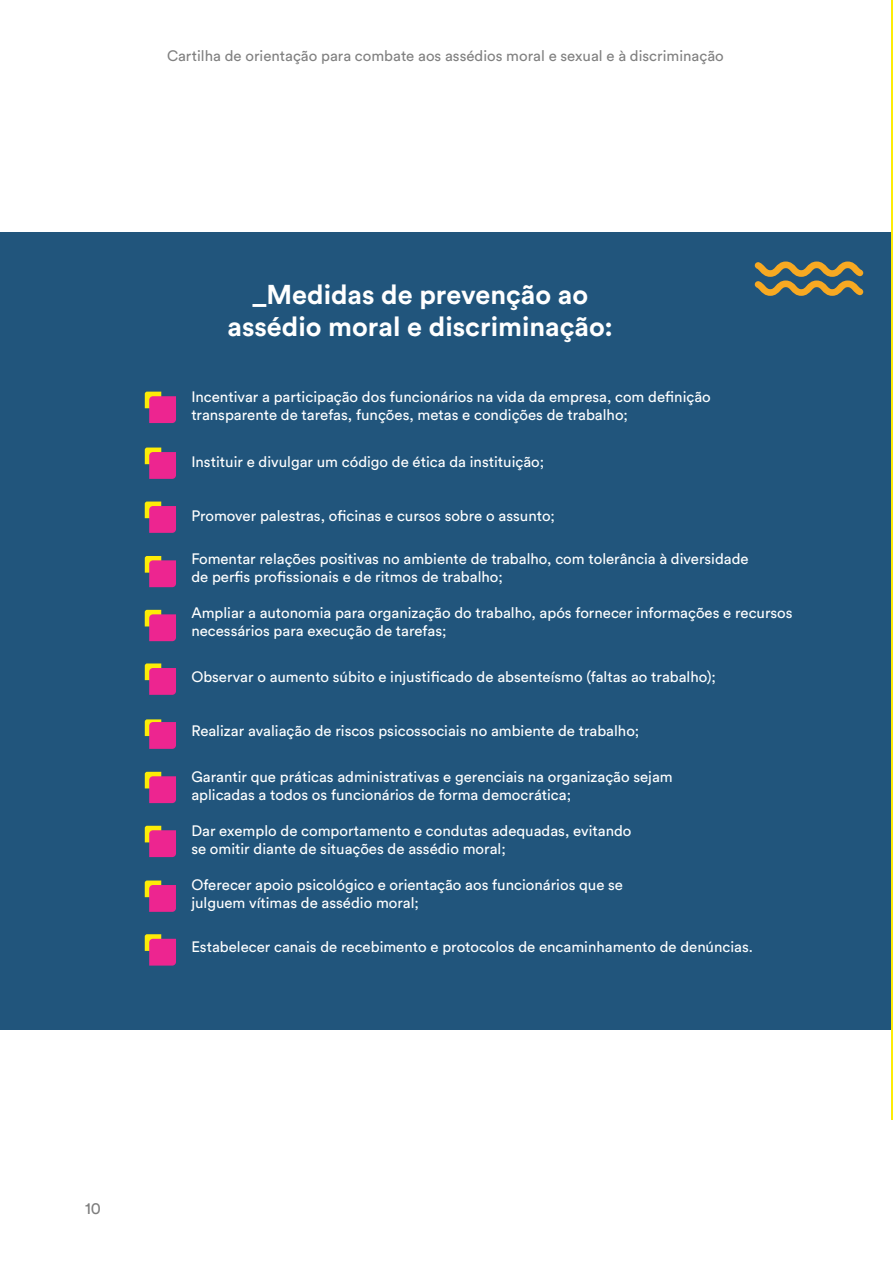
<style>
.page{position:relative;width:893px;height:1263px;background:#fff}
.page>*{position:absolute;margin:0;border:0;box-sizing:border-box;transform-origin:0 0}
.t1{font:700 27px/32.4px "Circular Std";color:#fff;text-align:center}
.t2{font:16.5px "Circular Std";color:#000}
.t3{font:15px/18px "Circular Std";color:#fff}
.t4{font:15px "Circular Std";color:#000}
</style>
<div class="page">
<div style="left:0;top:233px;width:893px;height:797px;background:#21557c"></div>
<svg style="left:145px;top:392px;width:31px;height:31px"></svg>
<svg style="left:145px;top:447px;width:31px;height:32px"></svg>
<svg style="left:145px;top:501px;width:31px;height:32px"></svg>
<svg style="left:145px;top:556px;width:31px;height:31px"></svg>
<svg style="left:145px;top:610px;width:31px;height:31px"></svg>
<svg style="left:145px;top:663px;width:31px;height:32px"></svg>
<svg style="left:145px;top:719px;width:31px;height:30px"></svg>
<svg style="left:145px;top:772px;width:31px;height:31px"></svg>
<svg style="left:145px;top:826px;width:31px;height:31px"></svg>
<svg style="left:145px;top:880px;width:31px;height:32px"></svg>
<svg style="left:145px;top:934px;width:31px;height:31px"></svg>
<hr style="left:891px;top:0;width:2px;height:1119px;background:#fdec06">
<svg style="left:755px;top:261px;width:108px;height:35px"></svg>
<p class="t4" style="left:167px;top:47px;width:558px">Cartilha de orientação para combate aos assédios moral e sexual e à discriminação</p>
<h1 class="t1" style="left:227px;top:277px;width:387px">_Medidas de prevenção ao assédio moral e discriminação:</h1>
<p class="t3" style="left:191px;top:387px;width:521px">Incentivar a participação dos funcionários na vida da empresa, com definição transparente de tarefas, funções, metas e condições de trabalho;</p>
<p class="t3" style="left:191px;top:452px;width:354px">Instituir e divulgar um código de ética da instituição;</p>
<p class="t3" style="left:191px;top:506px;width:365px">Promover palestras, oficinas e cursos sobre o assunto;</p>
<p class="t3" style="left:191px;top:549px;width:559px">Fomentar relações positivas no ambiente de trabalho, com tolerância à diversidade de perfis profissionais e de ritmos de trabalho;</p>
<p class="t3" style="left:191px;top:603px;width:603px">Ampliar a autonomia para organização do trabalho, após fornecer informações e recursos necessários para execução de tarefas;</p>
<p class="t3" style="left:191px;top:667px;width:526px">Observar o aumento súbito e injustificado de absenteísmo (faltas ao trabalho);</p>
<p class="t3" style="left:191px;top:721px;width:449px">Realizar avaliação de riscos psicossociais no ambiente de trabalho;</p>
<p class="t3" style="left:191px;top:767px;width:483px">Garantir que práticas administrativas e gerenciais na organização sejam aplicadas a todos os funcionários de forma democrática;</p>
<p class="t3" style="left:191px;top:821px;width:442px">Dar exemplo de comportamento e condutas adequadas, evitando se omitir diante de situações de assédio moral;</p>
<p class="t3" style="left:191px;top:875px;width:433px">Oferecer apoio psicológico e orientação aos funcionários que se julguem vítimas de assédio moral;</p>
<p class="t3" style="left:191px;top:937px;width:563px">Estabelecer canais de recebimento e protocolos de encaminhamento de denúncias.</p>
<p class="t2" style="left:85px;top:1198px;width:18px">10</p>
</div>
